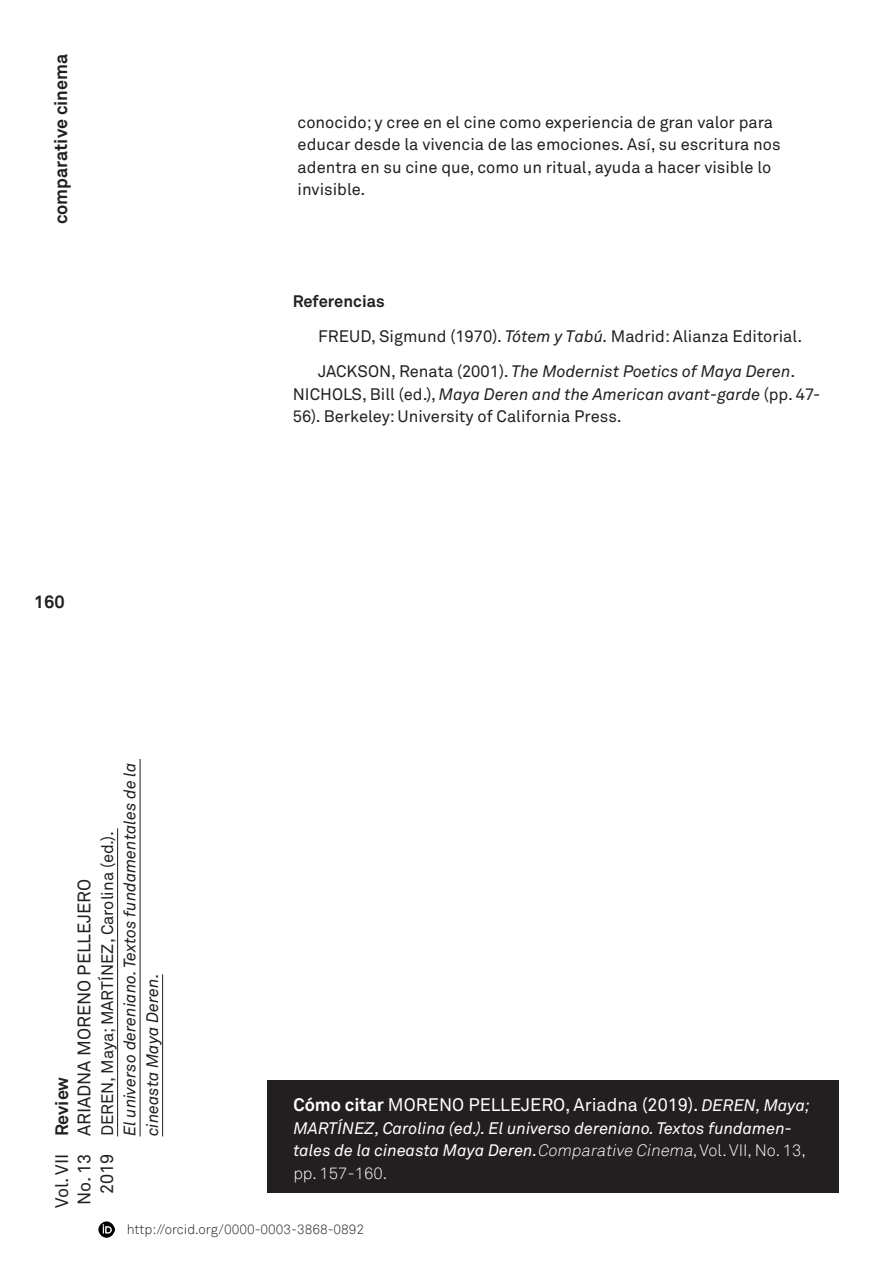
<style>
.page{position:relative;width:893px;height:1263px;background:#fff}
.page>*{position:absolute;margin:0;border:0;box-sizing:border-box;transform-origin:0 0}
.t1{font:18px "Akkurat Pro";color:#fff}
.t2{font:18px/22.5px "Akkurat Pro";color:#231f20;text-align:right}
.t3{font:700 18px "Akkurat";color:#231f20}
.t4{font:16.5px/22.5px "Akkurat Pro";color:#231f20}
.t5{font:italic 16.5px/22.5px "Akkurat Pro";color:#fff}
.t6{font:italic 16.5px "Akkurat Pro";color:#231f20}
.t7{font:700 16.5px "Akkurat Pro";color:#231f20}
.t8{font:300 13.5px "Akkurat";color:#231f20}
.s1{font-style:italic}
.s2{font-family:"Akkurat";font-weight:700}
.s3{font-style:italic;font-size:16.5px}
.s4{font-family:"Akkurat";font-weight:300}
.s5{font-family:"Akkurat";font-weight:300;font-style:normal}
</style>
<div class="page">
<img style="left:98px;top:1221px;width:17px;height:17px">
<hr style="left:117px;top:828px;width:1px;height:308px;background:#231f20">
<hr style="left:140px;top:759px;width:1px;height:377px;background:#231f20">
<hr style="left:162px;top:974px;width:1px;height:162px;background:#231f20">
<div style="left:268px;top:1080px;width:571px;height:112px;background:#231f20"></div>
<p class="t3" style="left:49px;top:224px;width:172px;rotate:-90deg">comparative cinema</p>
<p class="t3" style="left:34px;top:591px;width:32px">160</p>
<p class="t3" style="left:50px;top:1136px;width:61px;rotate:-90deg">Review</p>
<p class="t6" style="left:120px;top:1136px;width:375px;rotate:-90deg">El universo dereniano. Textos fundamentales de la</p>
<p class="t4" style="left:97px;top:1136px;width:307px;rotate:-90deg">DEREN, Maya; MARTÍNEZ, Carolina (ed.).</p>
<p class="t2" style="left:74px;top:1136px;width:259px;rotate:-90deg">ARIADNA MORENO PELLEJERO</p>
<p class="t2" style="left:51px;top:1208px;width:56px;rotate:-90deg">Vol. VII<br>No. 13<br>2019</p>
<p class="t6" style="left:143px;top:1136px;width:164px;rotate:-90deg">cineasta Maya Deren.</p>
<p class="t4" style="left:298px;top:111px;width:484px">conocido; y cree en el cine como experiencia de gran valor para educar desde la vivencia de las emociones. Así, su escritura nos adentra en su cine que, como un ritual, ayuda a hacer visible lo invisible.</p>
<p class="t7" style="left:293px;top:291px;width:93px">Referencias</p>
<p class="t4" style="left:318px;top:325px;width:486px">FREUD, Sigmund (1970). <span class="s1">Tótem y Tabú.</span> Madrid: Alianza Editorial.</p>
<p class="t4" style="left:293px;top:361px;width:529px;text-indent:26px">JACKSON, Renata (2001). <span class="s1">The Modernist Poetics of Maya Deren</span>.<br>NICHOLS, Bill (ed.), <span class="s1">Maya Deren and the American avant-garde</span> (pp. 47-<br>56). Berkeley: University of California Press.</p>
<p class="t1" style="left:293px;top:1094px;width:518px"><span class="s2">Cómo citar</span> MORENO PELLEJERO, Ariadna (2019). <span class="s3">DEREN, Maya;</span></p>
<p class="t5" style="left:293px;top:1117px;width:514px">MARTÍNEZ, Carolina (ed.). El universo dereniano. Textos fundamen&shy;tales de la cineasta Maya Deren.<span class="s4">Comparative Cinema</span><span class="s5">, Vol. VII, No. 13, pp. 157-160.</span></p>
<p class="t8" style="left:127px;top:1221px;width:239px">http://orcid.org/0000-0003-3868-0892</p>
</div>
